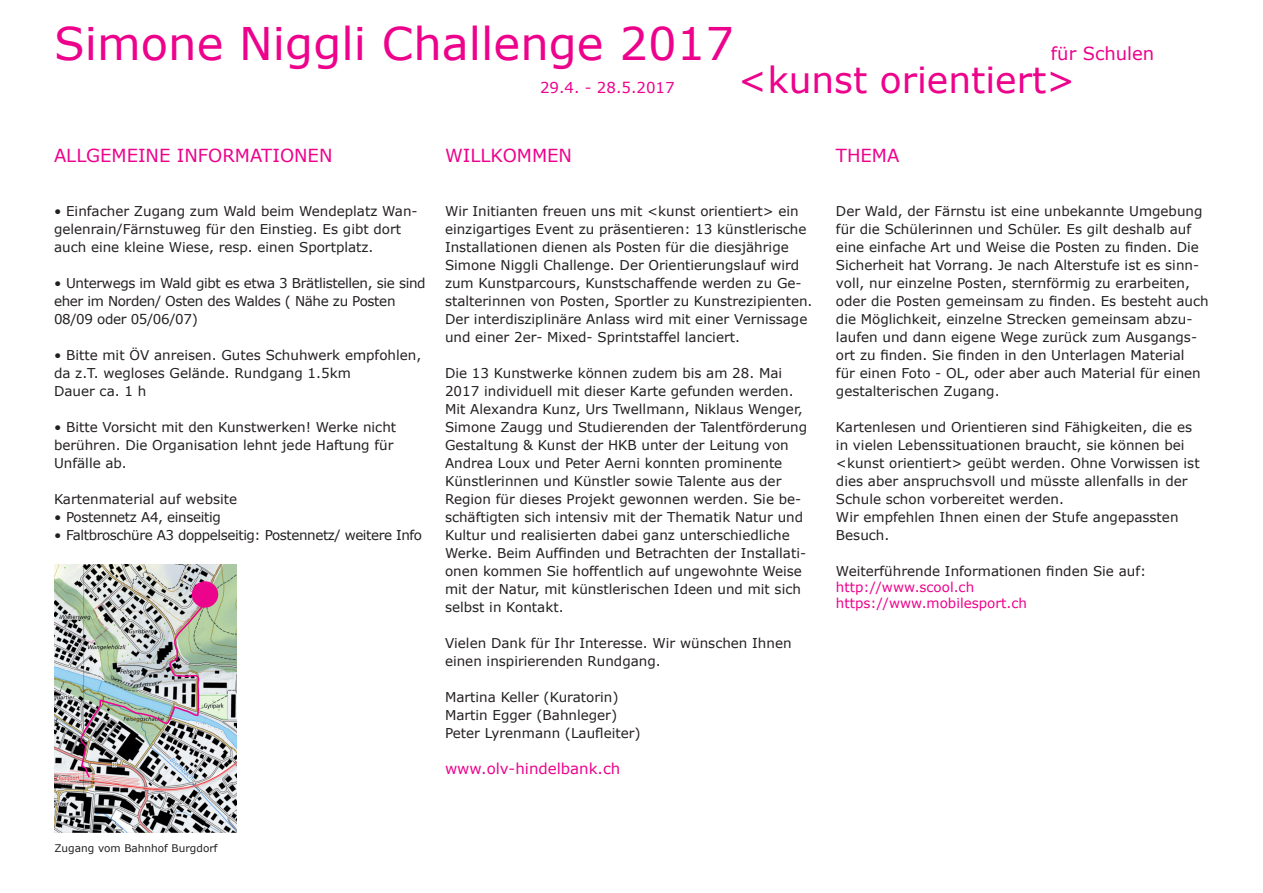
<style>
.page{position:relative;width:1263px;height:893px;background:#fff}
.page>*{position:absolute;margin:0;border:0;box-sizing:border-box;transform-origin:0 0}
.t1{font:45px "Verdana";color:#ed028c}
.t2{font:36px "Verdana";color:#ed028c}
.t3{font:18px "Verdana";color:#ed028c}
.t4{font:15px "Verdana";color:#ed028c}
.t5{font:13.5px/18px "Verdana";color:#231f20}
.t6{font:13.5px/18px "Verdana";letter-spacing:-.025em;color:#231f20}
.t7{font:13.5px "Verdana";letter-spacing:-.03em;color:#231f20}
.t8{font:13.5px "Verdana";color:#ed028c}
.t9{font:10.5px "Verdana";color:#231f20}
</style>
<div class="page">
<img style="left:54px;top:564px;width:183px;height:268px">
<img style="left:80px;top:605px;width:124px;height:174px">
<div style="left:193px;top:583px;width:24px;height:23px;background:#ed028c;border-radius:50%"></div>
<div style="left:192px;top:581px;width:26px;height:27px;border:3px solid #ed028c;border-radius:50%"></div>
<p class="t1" style="left:54px;top:12px;width:681px">Simone Niggli Challenge 2017</p>
<p class="t4" style="left:540px;top:77px;width:136px">29.4. - 28.5.2017</p>
<p class="t3" style="left:1051px;top:41px;width:105px">für Schulen</p>
<p class="t2" style="left:738px;top:55px;width:339px">&lt;kunst orientiert&gt;</p>
<p class="t3" style="left:54px;top:143px;width:280px">ALLGEMEINE INFORMATIONEN</p>
<p class="t3" style="left:445px;top:143px;width:129px">WILLKOMMEN</p>
<p class="t3" style="left:836px;top:143px;width:65px">THEMA</p>
<p class="t5" style="left:54px;top:202px;width:365px">• Einfacher Zugang zum Wald beim Wendeplatz Wan&shy;gelenrain/Färnstuweg für den Einstieg. Es gibt dort auch eine kleine Wiese, resp. einen Sportplatz.</p>
<p class="t6" style="left:54px;top:274px;width:373px">• Unterwegs im Wald gibt es etwa 3 Brätlistellen, sie sind eher im Norden/ Osten des Waldes ( Nähe zu Posten<br>08/09 oder 05/06/07)</p>
<p class="t5" style="left:54px;top:346px;width:369px">• Bitte mit ÖV anreisen. Gutes Schuhwerk empfohlen, da z.T. wegloses Gelände. Rundgang 1.5km</p>
<p class="t5" style="left:54px;top:382px;width:94px">Dauer ca. 1 h</p>
<p class="t5" style="left:54px;top:418px;width:344px">• Bitte Vorsicht mit den Kunstwerken! Werke nicht berühren. Die Organisation lehnt jede Haftung für<br>Unfälle ab.</p>
<p class="t5" style="left:54px;top:490px;width:185px">Kartenmaterial auf website</p>
<p class="t6" style="left:54px;top:508px;width:169px">• Postennetz A4, einseitig</p>
<p class="t7" style="left:54px;top:526px;width:370px">• Faltbroschüre A3 doppelseitig: Postennetz/ weitere Info</p>
<p class="t5" style="left:445px;top:202px;width:369px">Wir Initianten freuen uns mit &lt;kunst orientiert&gt; ein einzigartiges Event zu präsentieren: 13 künstlerische Installationen dienen als Posten für die diesjährige Simone Niggli Challenge. Der Orientierungslauf wird zum Kunstparcours, Kunstschaffende werden zu Ge&shy;stalterinnen von Posten, Sportler zu Kunstrezipienten.<br>Der interdisziplinäre Anlass wird mit einer Vernissage und einer 2er- Mixed- Sprintstaffel lanciert.</p>
<p class="t5" style="left:445px;top:364px;width:364px">Die 13 Kunstwerke können zudem bis am 28. Mai 2017 individuell mit dieser Karte gefunden werden.<br>Mit Alexandra Kunz, Urs Twellmann, Niklaus Wenger, Simone Zaugg und Studierenden der Talentförderung Gestaltung &amp; Kunst der HKB unter der Leitung von Andrea Loux und Peter Aerni konnten prominente Künstlerinnen und Künstler sowie Talente aus der Region für dieses Projekt gewonnen werden. Sie be&shy;schäftigten sich intensiv mit der Thematik Natur und Kultur und realisierten dabei ganz unterschiedliche Werke. Beim Auffinden und Betrachten der Installati&shy;onen kommen Sie hoffentlich auf ungewohnte Weise mit der Natur, mit künstlerischen Ideen und mit sich selbst in Kontakt.</p>
<p class="t5" style="left:445px;top:634px;width:348px">Vielen Dank für Ihr Interesse. Wir wünschen Ihnen einen inspirierenden Rundgang.</p>
<p class="t5" style="left:445px;top:688px;width:175px">Martina Keller (Kuratorin)</p>
<p class="t5" style="left:445px;top:706px;width:174px">Martin Egger (Bahnleger)</p>
<p class="t5" style="left:445px;top:724px;width:197px">Peter Lyrenmann (Laufleiter)</p>
<p class="t4" style="left:445px;top:758px;width:177px">www.olv-hindelbank.ch</p>
<p class="t5" style="left:836px;top:202px;width:374px">Der Wald, der Färnstu ist eine unbekannte Umgebung für die Schülerinnen und Schüler. Es gilt deshalb auf eine einfache Art und Weise die Posten zu finden. Die Sicherheit hat Vorrang. Je nach Alterstufe ist es sinn&shy;voll, nur einzelne Posten, sternförmig zu erarbeiten, oder die Posten gemeinsam zu finden. Es besteht auch die Möglichkeit, einzelne Strecken gemeinsam abzu&shy;laufen und dann eigene Wege zurück zum Ausgangs&shy;ort zu finden. Sie finden in den Unterlagen Material<br>für einen Foto - OL, oder aber auch Material für einen gestalterischen Zugang.</p>
<p class="t5" style="left:836px;top:418px;width:365px">Kartenlesen und Orientieren sind Fähigkeiten, die es in vielen Lebenssituationen braucht, sie können bei &lt;kunst orientiert&gt; geübt werden. Ohne Vorwissen ist dies aber anspruchsvoll und müsste allenfalls in der Schule schon vorbereitet werden.</p>
<p class="t5" style="left:836px;top:508px;width:344px">Wir empfehlen Ihnen einen der Stufe angepassten<br>Besuch.</p>
<p class="t5" style="left:836px;top:562px;width:312px">Weiterführende Informationen finden Sie auf:</p>
<p class="t8" style="left:836px;top:578px;width:140px">http://www.scool.ch</p>
<p class="t8" style="left:836px;top:594px;width:193px">https://www.mobilesport.ch</p>
<p class="t9" style="left:54px;top:841px;width:165px">Zugang vom Bahnhof Burgdorf</p>
</div>
